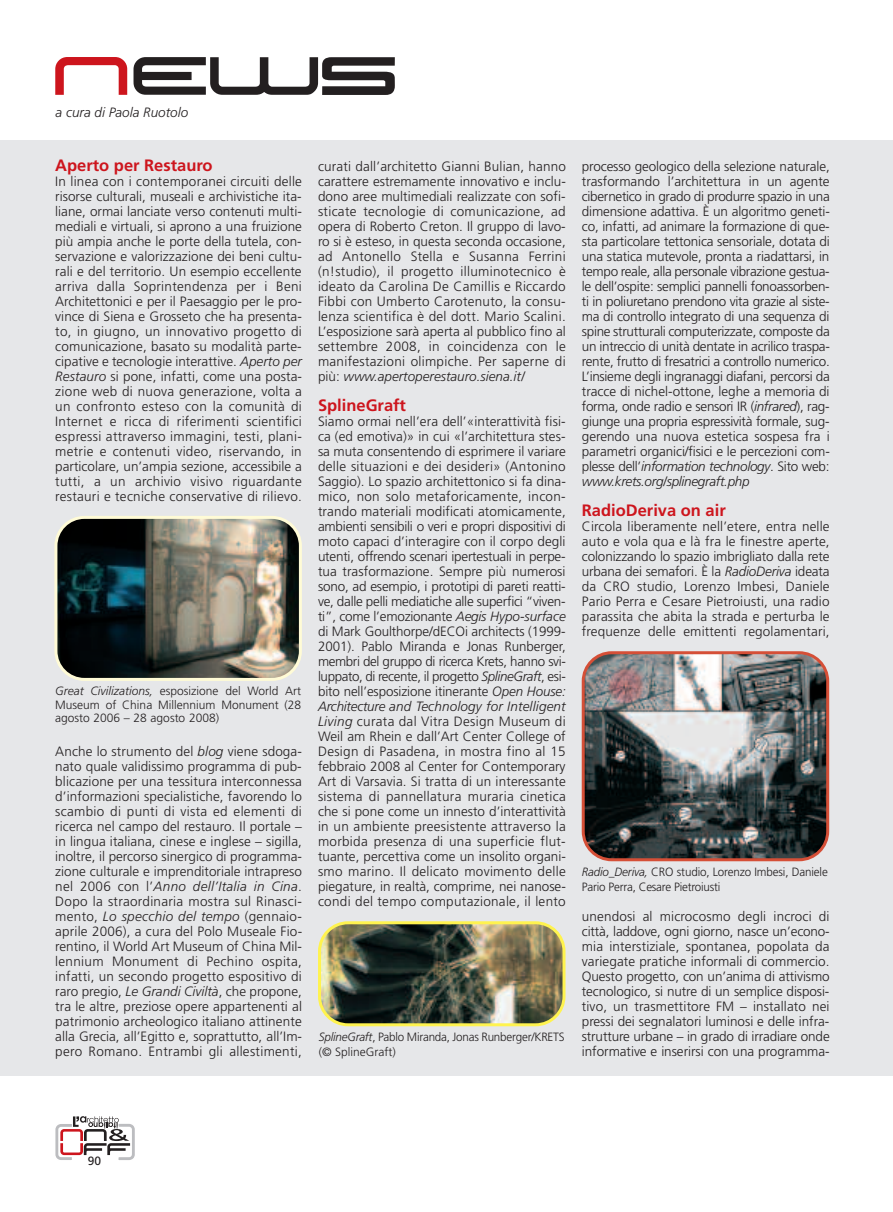
<style>
.page{position:relative;width:893px;height:1212px;background:#fff}
.page>*{position:absolute;margin:0;border:0;box-sizing:border-box;transform-origin:0 0}
.t1{font:700 16.5px "Frutiger";color:#cd151d}
.t2{font:300 13.5px/15px "Frutiger";letter-spacing:.01em;color:#231f20;text-align:justify}
.t3{font:italic 300 13.5px "Frutiger";color:#231f20}
.t4{font:300 12px/13.5px "Frutiger";letter-spacing:-.01em;color:#231f20}
.t5{font:12px "Frutiger";color:#231f20}
.s1{font-style:italic}
</style>
<div class="page">
<div style="left:0;top:140px;width:893px;height:936px;background:#e6e7e9"></div>
<svg style="left:55px;top:1116px;width:80px;height:44px"></svg>
<svg style="left:55px;top:57px;width:72px;height:38px"></svg>
<svg style="left:134px;top:57px;width:261px;height:38px"></svg>
<img style="left:54px;top:516px;width:248px;height:165px">
<img style="left:318px;top:921px;width:247px;height:105px">
<img style="left:582px;top:651px;width:247px;height:210px">
<p class="t3" style="left:56px;top:106px;width:134px">a cura di Paola Ruotolo</p>
<p class="t1" style="left:55px;top:159px;width:159px">Aperto per Restauro</p>
<p class="t2" style="left:55px;top:175px;width:248px">In linea con i contemporanei circuiti delle risorse culturali, museali e archivistiche ita&shy;liane, ormai lanciate verso contenuti multi&shy;mediali e virtuali, si aprono a una fruizione più ampia anche le porte della tutela, con&shy;servazione e valorizzazione dei beni cultu&shy;rali e del territorio. Un esempio eccellente arriva dalla Soprintendenza per i Beni Architettonici e per il Paesaggio per le pro&shy;vince di Siena e Grosseto che ha presenta&shy;to, in giugno, un innovativo progetto di comunicazione, basato su modalità parte&shy;cipative e tecnologie interattive. <span class="s1">Aperto per Restauro</span> si pone, infatti, come una posta&shy;zione web di nuova generazione, volta a un confronto esteso con la comunità di Internet e ricca di riferimenti scientifici espressi attraverso immagini, testi, plani&shy;metrie e contenuti video, riservando, in particolare, un’ampia sezione, accessibile a tutti, a un archivio visivo riguardante restauri e tecniche conservative di rilievo.</p>
<p class="t4" style="left:55px;top:685px;width:247px;text-align:justify"><span class="s1">Great Civilizations,</span> esposizione del World Art Museum of China Millennium Monument (28 agosto 2006 – 28 agosto 2008)</p>
<p class="t2" style="left:55px;top:745px;width:248px">Anche lo strumento del <span class="s1">blog</span> viene sdoga&shy;nato quale validissimo programma di pub&shy;blicazione per una tessitura interconnessa d’informazioni specialistiche, favorendo lo scambio di punti di vista ed elementi di ricerca nel campo del restauro. Il portale – in lingua italiana, cinese e inglese – sigilla, inoltre, il percorso sinergico di programma&shy;zione culturale e imprenditoriale intrapreso nel 2006 con l’<span class="s1">Anno dell’Italia in Cina</span>.<br>Dopo la straordinaria mostra sul Rinasci&shy;mento, <span class="s1">Lo specchio del tempo</span> (gennaio&shy;aprile 2006), a cura del Polo Museale Fio&shy;rentino, il World Art Museum of China Mil&shy;lennium Monument di Pechino ospita, infatti, un secondo progetto espositivo di raro pregio, <span class="s1">Le Grandi Civiltà</span>, che propone, tra le altre, preziose opere appartenenti al patrimonio archeologico italiano attinente alla Grecia, all’Egitto e, soprattutto, all’Im&shy;pero Romano. Entrambi gli allestimenti,</p>
<p class="t2" style="left:318px;top:160px;width:249px">curati dall’architetto Gianni Bulian, hanno carattere estremamente innovativo e inclu&shy;dono aree multimediali realizzate con sofi&shy;sticate tecnologie di comunicazione, ad opera di Roberto Creton. Il gruppo di lavo&shy;ro si è esteso, in questa seconda occasione, ad Antonello Stella e Susanna Ferrini (n!studio), il progetto illuminotecnico è ideato da Carolina De Camillis e Riccardo Fibbi con Umberto Carotenuto, la consu&shy;lenza scientifica è del dott. Mario Scalini.<br>L’esposizione sarà aperta al pubblico fino al settembre 2008, in coincidenza con le manifestazioni olimpiche. Per saperne di più: <span class="s1">www.apertoperestauro.siena.it/</span></p>
<p class="t1" style="left:318px;top:399px;width:90px">SplineGraft</p>
<p class="t2" style="left:318px;top:415px;width:249px">Siamo ormai nell’era dell’«interattività fisi&shy;ca (ed emotiva)» in cui «l’architettura stes&shy;sa muta consentendo di esprimere il variare delle situazioni e dei desideri» (Antonino Saggio). Lo spazio architettonico si fa dina&shy;mico, non solo metaforicamente, incon&shy;trando materiali modificati atomicamente, ambienti sensibili o veri e propri dispositivi di moto capaci d’interagire con il corpo degli utenti, offrendo scenari ipertestuali in perpe&shy;tua trasformazione. Sempre più numerosi sono, ad esempio, i prototipi di pareti reatti&shy;ve, dalle pelli mediatiche alle superfici “viven&shy;ti”, come l’emozionante <span class="s1">Aegis Hypo-surface </span>di Mark Goulthorpe/dECOi architects (1999- 2001). Pablo Miranda e Jonas Runberger, membri del gruppo di ricerca Krets, hanno svi&shy;luppato, di recente, il progetto <span class="s1">SplineGraft</span>, esi&shy;bito nell’esposizione itinerante <span class="s1">Open House:<br>Architecture and Technology for Intelligent Living</span> curata dal Vitra Design Museum di Weil am Rhein e dall’Art Center College of Design di Pasadena, in mostra fino al 15 febbraio 2008 al Center for Contemporary Art di Varsavia. Si tratta di un interessante sistema di pannellatura muraria cinetica che si pone come un innesto d’interattività in un ambiente preesistente attraverso la morbida presenza di una superficie flut&shy;tuante, percettiva come un insolito organi&shy;smo marino. Il delicato movimento delle piegature, in realtà, comprime, nei nanose&shy;condi del tempo computazionale, il lento</p>
<p class="t4" style="left:319px;top:1030px;width:247px;line-height:15px"><span class="s1">SplineGraft</span>, Pablo Miranda, Jonas Runberger/KRETS (© SplineGraft)</p>
<p class="t2" style="left:582px;top:160px;width:250px">processo geologico della selezione naturale, trasformando l’architettura in un agente cibernetico in grado di produrre spazio in una dimensione adattiva. È un algoritmo geneti&shy;co, infatti, ad animare la formazione di que&shy;sta particolare tettonica sensoriale, dotata di una statica mutevole, pronta a riadattarsi, in tempo reale, alla personale vibrazione gestua&shy;le dell’ospite: semplici pannelli fonoassorben&shy;ti in poliuretano prendono vita grazie al siste&shy;ma di controllo integrato di una sequenza di spine strutturali computerizzate, composte da un intreccio di unità dentate in acrilico traspa&shy;rente, frutto di fresatrici a controllo numerico.<br>L’insieme degli ingranaggi diafani, percorsi da tracce di nichel-ottone, leghe a memoria di forma, onde radio e sensori IR (<span class="s1">infrared</span>), rag&shy;giunge una propria espressività formale, sug&shy;gerendo una nuova estetica sospesa fra i parametri organici/fisici e le percezioni com&shy;plesse dell’<span class="s1">information technology</span>. Sito web: <span class="s1">www.krets.org/splinegraft.php</span></p>
<p class="t1" style="left:582px;top:504px;width:145px">RadioDeriva on air</p>
<p class="t2" style="left:582px;top:520px;width:249px">Circola liberamente nell’etere, entra nelle auto e vola qua e là fra le finestre aperte, colonizzando lo spazio imbrigliato dalla rete urbana dei semafori. È la <span class="s1">RadioDeriva</span> ideata da CRO studio, Lorenzo Imbesi, Daniele Pario Perra e Cesare Pietroiusti, una radio parassita che abita la strada e perturba le frequenze delle emittenti regolamentari,</p>
<p class="t4" style="left:582px;top:865px;width:247px;line-height:15px"><span class="s1">Radio_Deriva,</span> CRO studio, Lorenzo Imbesi, Daniele<br>Pario Perra, Cesare Pietroiusti</p>
<p class="t2" style="left:582px;top:910px;width:249px">unendosi al microcosmo degli incroci di città, laddove, ogni giorno, nasce un’econo&shy;mia interstiziale, spontanea, popolata da variegate pratiche informali di commercio.<br>Questo progetto, con un’anima di attivismo tecnologico, si nutre di un semplice disposi&shy;tivo, un trasmettitore FM – installato nei pressi dei segnalatori luminosi e delle infra&shy;strutture urbane – in grado di irradiare onde informative e inserirsi con una programma-</p>
<p class="t5" style="left:88px;top:1156px;width:15px">90</p>
</div>
